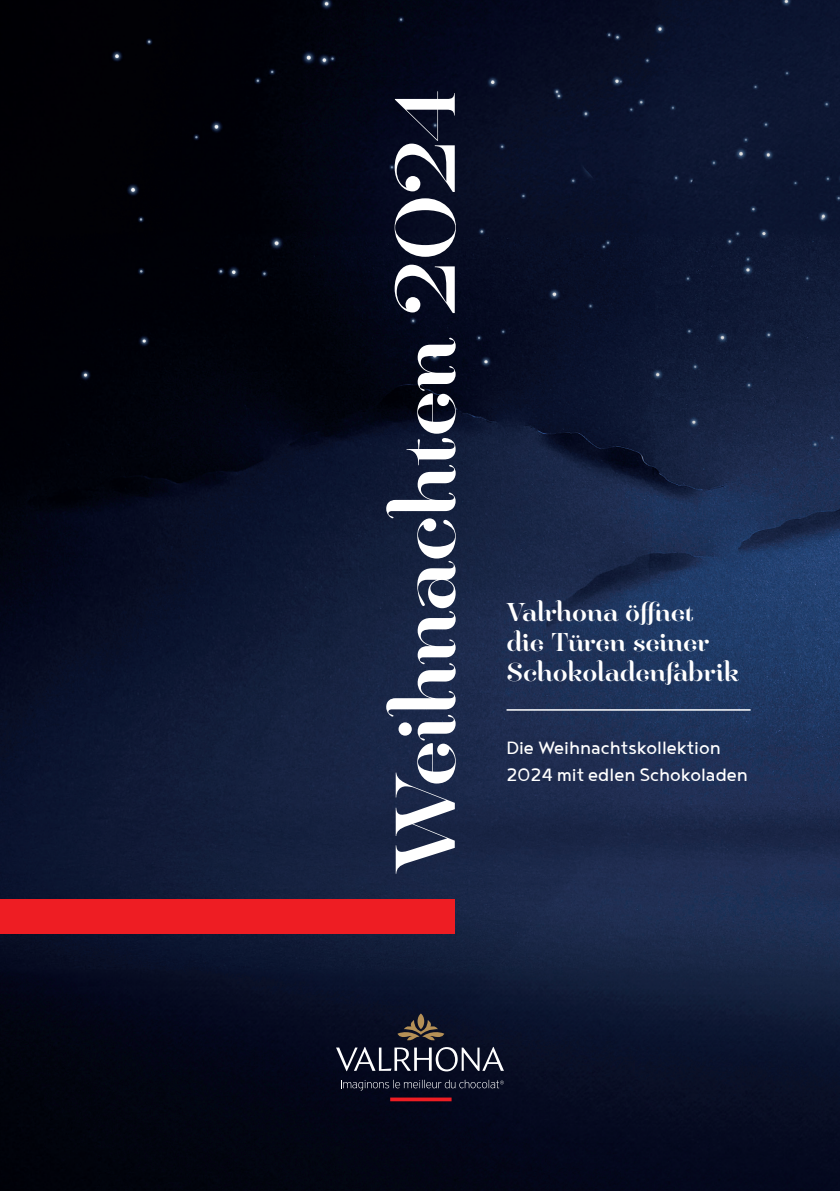
<style>
.page{position:relative;width:840px;height:1191px;background:#fff}
.page>*{position:absolute;margin:0;border:0;box-sizing:border-box;transform-origin:0 0}
.t1{font:72px "Hera Big";color:#fff}
.t2{font:22px/26.4px "Noyh Geometric";color:#fff}
.t3{font:22px/30px "Hera Big";color:#fff}
</style>
<div class="page">
<img style="left:0;top:0;width:839px;height:1191px">
<div style="left:0;top:899px;width:454px;height:34px;background:#ee1d23"></div>
<svg style="left:390px;top:1097px;width:61px;height:4px"></svg>
<svg style="left:341px;top:1079px;width:162px;height:11px;background:#262a3c"></svg>
<svg style="left:336px;top:1047px;width:167px;height:24px"></svg>
<svg style="left:397px;top:1020px;width:47px;height:21px"></svg>
<svg style="left:417px;top:1013px;width:7px;height:16px"></svg>
<hr style="left:506px;top:709px;width:244px;height:1px;background:#fff">
<h1 class="t1" style="left:369px;top:872px;width:785px;rotate:-90deg">Weihnachten 2024</h1>
<p class="t3" style="left:506px;top:596px;width:234px">Valrhona öffnet<br>die Türen seiner<br>Schokoladenfabrik</p>
<p class="t2" style="left:506px;top:734px;width:243px">Die Weihnachtskollektion<br>2024 mit edlen Schokoladen</p>
</div>
